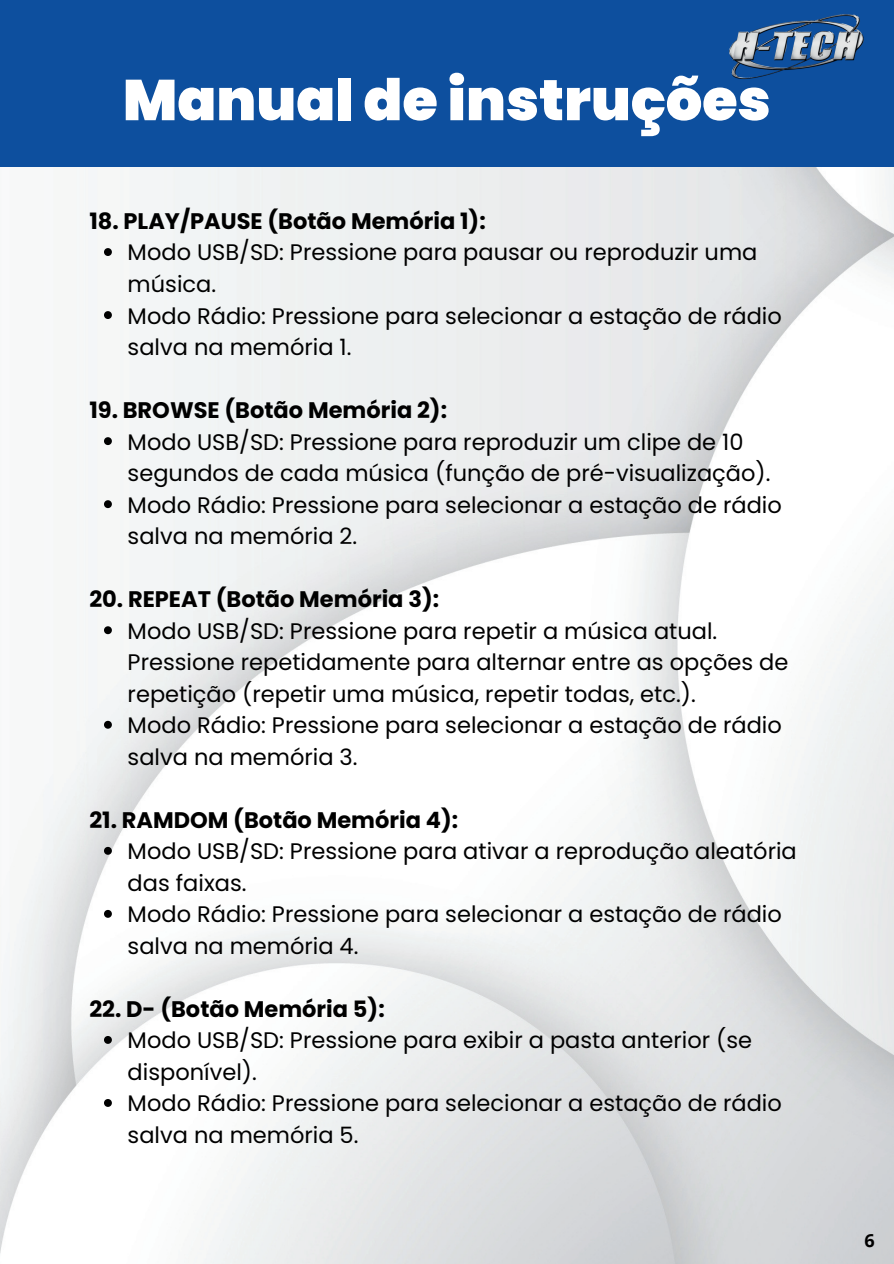
<style>
.page{position:relative;width:894px;height:1264px;background:#fff}
.page>*{position:absolute;margin:0;border:0;box-sizing:border-box;transform-origin:0 0}
.t1{font:900 57.3px "Poppins";color:#fff}
.t2{font:22.5px/31.5px "Poppins";color:#000}
.t3{font:700 22.5px "Poppins";color:#000}
.t4{font:700 18px "Open Sans";color:#000}
</style>
<div class="page">
<img style="left:0;top:166px;width:893px;height:1097px">
<div style="left:0;top:0;width:893px;height:166px;background:#0d4f9e"></div>
<img style="left:729px;top:14px;width:135px;height:65px">
<svg style="left:104px;top:248px;width:8px;height:8px"></svg>
<svg style="left:104px;top:311px;width:8px;height:8px"></svg>
<svg style="left:104px;top:437px;width:8px;height:8px"></svg>
<svg style="left:104px;top:500px;width:8px;height:8px"></svg>
<svg style="left:104px;top:626px;width:8px;height:8px"></svg>
<svg style="left:104px;top:720px;width:8px;height:8px"></svg>
<svg style="left:104px;top:846px;width:8px;height:8px"></svg>
<svg style="left:104px;top:909px;width:8px;height:8px"></svg>
<svg style="left:104px;top:1035px;width:8px;height:8px"></svg>
<svg style="left:104px;top:1098px;width:8px;height:8px"></svg>
<h1 class="t1" style="left:123px;top:67px;width:649px">Manual de instruções</h1>
<p class="t3" style="left:89px;top:208px;width:398px">18. PLAY/PAUSE (Botão Memória 1):</p>
<p class="t2" style="left:128px;top:237px;width:655px">Modo USB/SD: Pressione para pausar ou reproduzir uma música.<br>Modo Rádio: Pressione para selecionar a estação de rádio salva na memória 1.</p>
<p class="t3" style="left:89px;top:397px;width:359px">19. BROWSE (Botão Memória 2):</p>
<p class="t2" style="left:128px;top:426px;width:655px">Modo USB/SD: Pressione para reproduzir um clipe de 10 segundos de cada música (função de pré-visualização).<br>Modo Rádio: Pressione para selecionar a estação de rádio salva na memória 2.</p>
<p class="t3" style="left:89px;top:586px;width:351px">20. REPEAT (Botão Memória 3):</p>
<p class="t2" style="left:128px;top:615px;width:662px">Modo USB/SD: Pressione para repetir a música atual.<br>Pressione repetidamente para alternar entre as opções de repetição (repetir uma música, repetir todas, etc.).<br>Modo Rádio: Pressione para selecionar a estação de rádio salva na memória 3.</p>
<p class="t3" style="left:89px;top:806px;width:370px">21. RAMDOM (Botão Memória 4):</p>
<p class="t2" style="left:128px;top:835px;width:670px">Modo USB/SD: Pressione para ativar a reprodução aleatória das faixas.<br>Modo Rádio: Pressione para selecionar a estação de rádio salva na memória 4.</p>
<p class="t3" style="left:89px;top:995px;width:297px">22. D- (Botão Memória 5):</p>
<p class="t2" style="left:128px;top:1024px;width:655px">Modo USB/SD: Pressione para exibir a pasta anterior (se disponível).<br>Modo Rádio: Pressione para selecionar a estação de rádio salva na memória 5.</p>
<p class="t4" style="left:864px;top:1227px;width:12px">6</p>
</div>
